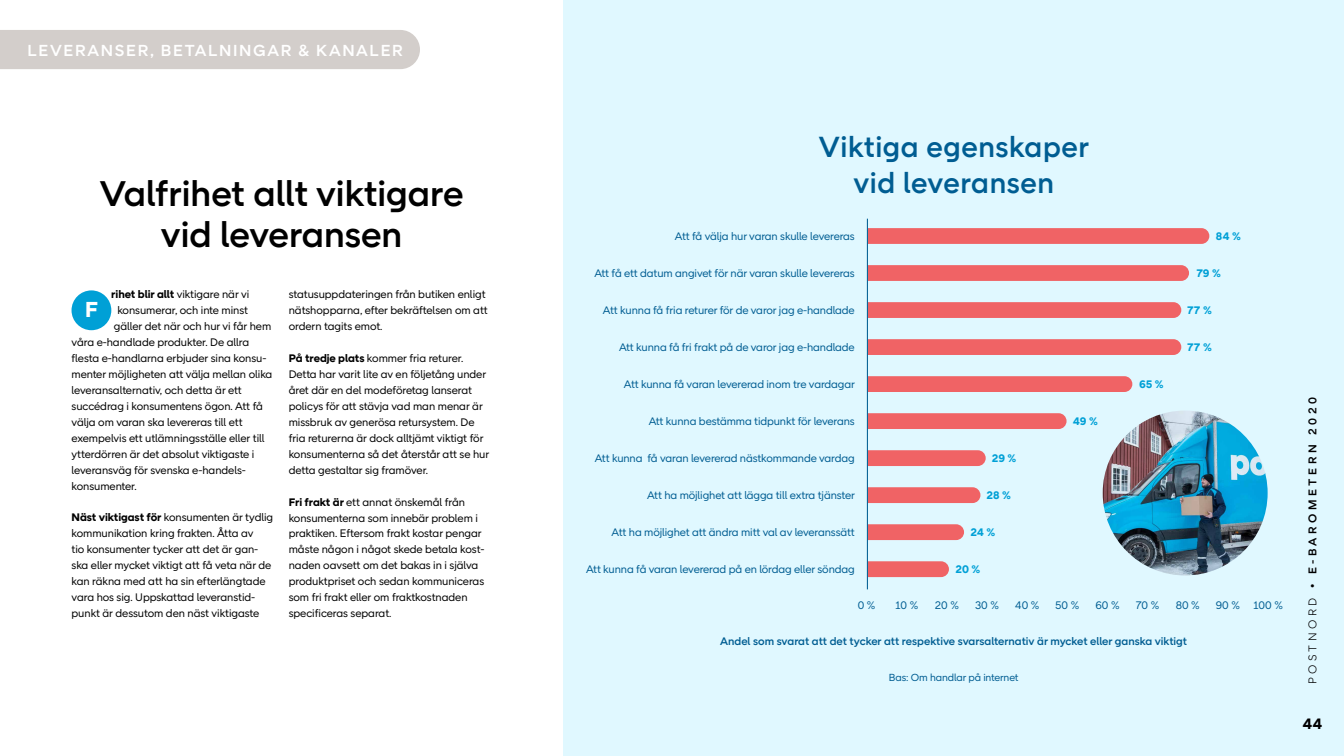
<style>
.page{position:relative;width:1344px;height:756px;background:#fff}
.page>*{position:absolute;margin:0;border:0;box-sizing:border-box;transform-origin:0 0}
.t1{font:500 36.5px/40.4px "Post Nord Sans";color:#000;text-align:center}
.t2{font:500 29.75px/35.7px "Post Nord Sans";letter-spacing:.02em;color:#005d92;text-align:center}
.t3{font:700 22.19px "Post Nord Sans";color:#fff}
.t4{font:500 16.38px "Post Nord Sans";letter-spacing:.1em;color:#fff}
.t5{font:700 15.4px "Post Nord Sans";color:#000}
.t6{font:500 11.55px "Post Nord Sans";letter-spacing:.3em;color:#000}
.t7{font:11.2px/15.9px "Post Nord Sans";letter-spacing:-.005em;color:#000}
.t8{font:11.2px "Post Nord Sans";letter-spacing:-.01em;color:#005d92}
.t9{font:500 11.2px "Post Nord Sans";color:#005d92}
.t10{font:700 11.2px "Post Nord Sans";color:#00a0d6}
.t11{font:10.5px "Post Nord Sans";letter-spacing:-.01em;color:#005d92}
.s1{font-weight:700}
.s2{font-weight:300}
</style>
<div class="page">
<div style="left:72px;top:290px;width:39px;height:40px;background:#00a0d6;border-radius:50%"></div>
<div style="left:563px;top:0;width:781px;height:756px;background:#e0f8ff"></div>
<svg style="left:868px;top:228px;width:341px;height:16px;background:#ef6567"></svg>
<svg style="left:868px;top:265px;width:321px;height:16px;background:#ef6567"></svg>
<div style="left:868px;top:302px;width:313px;height:16px;background:#f06365"></div>
<div style="left:868px;top:339px;width:313px;height:16px;background:#f06365"></div>
<div style="left:868px;top:376px;width:264px;height:16px;background:#f06365"></div>
<svg style="left:868px;top:413px;width:199px;height:16px;background:#ef6668"></svg>
<svg style="left:868px;top:450px;width:118px;height:16px;background:#ef6769"></svg>
<svg style="left:868px;top:487px;width:112px;height:16px;background:#ef6769"></svg>
<svg style="left:868px;top:524px;width:96px;height:16px;background:#ef686a"></svg>
<svg style="left:868px;top:561px;width:81px;height:16px"></svg>
<img style="left:1103px;top:411px;width:165px;height:164px;border-radius:82px">
<hr style="left:867px;top:219px;width:1px;height:370px;background:#005d92">
<div style="left:0;top:30px;width:420px;height:39px;background:#d3cecb"></div>
<h3 class="t4" style="left:27px;top:41px;width:377px">LEVERANSER, BETALNINGAR &amp; KANALER</h3>
<h1 class="t1" style="left:100px;top:173px;width:365px">Valfrihet allt viktigare vid leveransen</h1>
<p class="t7" style="left:111px;top:287px;width:140px"><span class="s1">rihet blir allt</span> viktigare när vi</p>
<p class="t7" style="left:117px;top:303px;width:132px">konsumerar, och inte minst</p>
<p class="t7" style="left:114px;top:318px;width:159px">gäller det när och hur vi får hem</p>
<p class="t7" style="left:72px;top:334px;width:179px">våra e-handlade produkter. De allra</p>
<p class="t7" style="left:72px;top:350px;width:196px">flesta e-handlarna erbjuder sina konsu-</p>
<p class="t7" style="left:72px;top:366px;width:202px">menter möjligheten att välja mellan olika</p>
<p class="t7" style="left:72px;top:382px;width:172px">leveransalternativ, och detta är ett</p>
<p class="t7" style="left:72px;top:398px;width:193px">succédrag i konsumentens ögon. Att få</p>
<p class="t7" style="left:72px;top:414px;width:173px">välja om varan ska levereras till ett</p>
<p class="t7" style="left:72px;top:430px;width:195px">exempelvis ett utlämningsställe eller till</p>
<p class="t7" style="left:72px;top:446px;width:184px">ytterdörren är det absolut viktigaste i</p>
<p class="t7" style="left:72px;top:462px;width:175px">leveransväg för svenska e-handels-</p>
<p class="t7" style="left:72px;top:478px;width:67px">konsumenter.</p>
<p class="t7" style="left:72px;top:510px;width:203px"><span class="s1">Näst viktigast för</span> konsumenten är tydlig kommunikation kring frakten. Åtta av<br>tio konsumenter tycker att det är gan&shy;ska eller mycket viktigt att få veta när de kan räkna med att ha sin efterlängtade vara hos sig. Uppskattad leveranstid&shy;punkt är dessutom den näst viktigaste</p>
<h3 class="t3" style="left:85px;top:297px;width:15px">F</h3>
<p class="t7" style="left:289px;top:287px;width:201px">statusuppdateringen från butiken enligt nätshopparna, efter bekräftelsen om att ordern tagits emot.</p>
<p class="t7" style="left:289px;top:350px;width:202px"><span class="s1">På tredje plats</span> kommer fria returer.<br>Detta har varit lite av en följetång under året där en del modeföretag lanserat policys för att stävja vad man menar är missbruk av generösa retursystem. De fria returerna är dock alltjämt viktigt för konsumenterna så det återstår att se hur detta gestaltar sig framöver.</p>
<p class="t7" style="left:289px;top:494px;width:197px"><span class="s1">Fri frakt är</span> ett annat önskemål från konsumenterna som innebär problem i praktiken. Eftersom frakt kostar pengar måste någon i något skede betala kost&shy;naden oavsett om det bakas in i själva produktpriset och sedan kommuniceras som fri frakt eller om fraktkostnaden specificeras separat.</p>
<h2 class="t2" style="left:819px;top:129px;width:272px">Viktiga egenskaper vid leveransen</h2>
<p class="t8" style="left:675px;top:230px;width:181px">Att få välja hur varan skulle levereras</p>
<p class="t10" style="left:1216px;top:230px;width:26px">84 %</p>
<p class="t8" style="left:594px;top:267px;width:262px">Att få ett datum angivet för när varan skulle levereras</p>
<p class="t10" style="left:1196px;top:267px;width:26px">79 %</p>
<p class="t8" style="left:603px;top:304px;width:253px">Att kunna få fria returer för de varor jag e-handlade</p>
<p class="t10" style="left:1187px;top:304px;width:26px">77 %</p>
<p class="t8" style="left:619px;top:341px;width:237px">Att kunna få fri frakt på de varor jag e-handlade</p>
<p class="t10" style="left:1187px;top:341px;width:26px">77 %</p>
<p class="t8" style="left:624px;top:378px;width:233px">Att kunna få varan levererad inom tre vardagar</p>
<p class="t10" style="left:1139px;top:378px;width:26px">65 %</p>
<p class="t8" style="left:649px;top:415px;width:208px">Att kunna bestämma tidpunkt för leverans</p>
<p class="t10" style="left:1073px;top:415px;width:27px">49 %</p>
<p class="t8" style="left:595px;top:452px;width:262px">Att kunna få varan levererad nästkommande vardag</p>
<p class="t10" style="left:992px;top:452px;width:26px">29 %</p>
<p class="t8" style="left:647px;top:489px;width:209px">Att ha möjlighet att lägga till extra tjänster</p>
<p class="t10" style="left:986px;top:489px;width:26px">28 %</p>
<p class="t8" style="left:612px;top:526px;width:245px">Att ha möjlighet att ändra mitt val av leveranssätt</p>
<p class="t10" style="left:970px;top:526px;width:26px">24 %</p>
<p class="t8" style="left:586px;top:563px;width:270px">Att kunna få varan levererad på en lördag eller söndag</p>
<p class="t10" style="left:955px;top:563px;width:26px">20 %</p>
<p class="t8" style="left:858px;top:599px;width:19px">0 %</p>
<p class="t9" style="left:720px;top:635px;width:469px">Andel som svarat att det tycker att respektive svarsalternativ är mycket eller ganska viktigt</p>
<p class="t8" style="left:895px;top:599px;width:25px">10 %</p>
<p class="t8" style="left:935px;top:599px;width:26px">20 %</p>
<p class="t8" style="left:975px;top:599px;width:25px">30 %</p>
<p class="t8" style="left:1015px;top:599px;width:26px">40 %</p>
<p class="t8" style="left:1055px;top:599px;width:26px">50 %</p>
<p class="t8" style="left:1095px;top:599px;width:26px">60 %</p>
<p class="t8" style="left:1136px;top:599px;width:25px">70 %</p>
<p class="t8" style="left:1176px;top:599px;width:26px">80 %</p>
<p class="t8" style="left:1216px;top:599px;width:69px">90 % 100 %</p>
<p class="t11" style="left:889px;top:671px;width:131px">Bas: Om handlar på internet</p>
<p class="t6" style="left:1306px;top:684px;width:288px;rotate:-90deg"><span class="s2">POSTNORD</span> • E-BAROMETERN 2020</p>
<h3 class="t5" style="left:1302px;top:714px;width:21px">44</h3>
</div>
